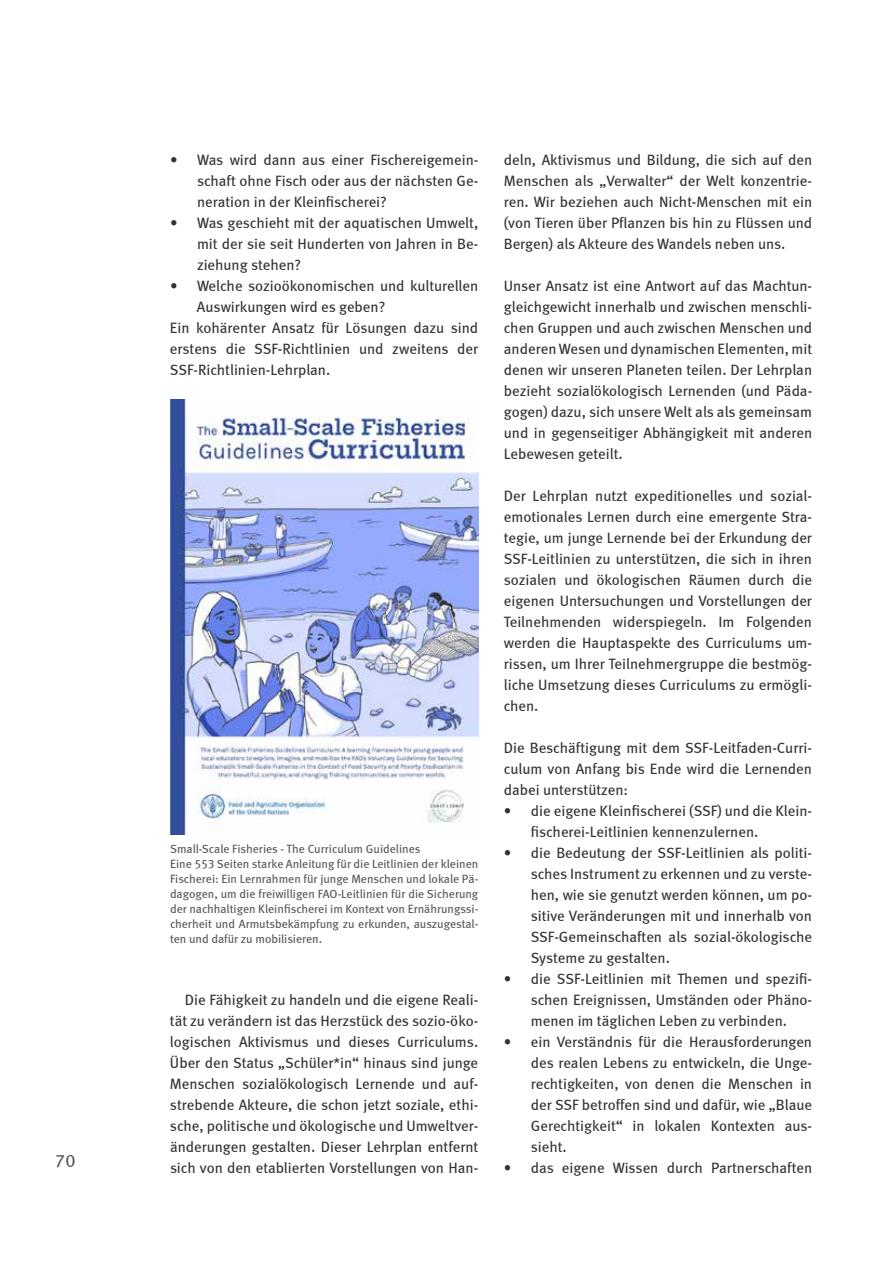
<style>
.page{position:relative;width:893px;height:1263px;background:#fff}
.page>*{position:absolute;margin:0;border:0;box-sizing:border-box;transform-origin:0 0}
.t1{font:18px "Meta Book LF";color:#575756}
.t2{font:15px/21px "Meta Book LF";color:#333;text-align:justify}
.t3{font:12px/15px "Meta Book LF";color:#575756}
</style>
<div class="page">
<img style="left:170px;top:400px;width:308px;height:435px">
<p class="t1" style="left:55px;top:1150px;width:22px">70</p>
<p class="t2" style="left:197px;top:149px;width:283px;text-indent:-27px">• Was wird dann aus einer Fischereigemein&shy;schaft ohne Fisch oder aus der nächsten Ge&shy;neration in der Kleinfischerei?</p>
<p class="t2" style="left:197px;top:212px;width:283px;text-indent:-27px">• Was geschieht mit der aquatischen Umwelt, mit der sie seit Hunderten von Jahren in Be&shy;ziehung stehen?</p>
<p class="t2" style="left:170px;top:275px;width:310px">• Welche sozioökonomischen und kulturellen</p>
<p class="t2" style="left:197px;top:296px;width:190px">Auswirkungen wird es geben?</p>
<p class="t2" style="left:170px;top:317px;width:310px">Ein kohärenter Ansatz für Lösungen dazu sind</p>
<p class="t2" style="left:170px;top:338px;width:310px">erstens die SSF-Richtlinien und zweitens der</p>
<p class="t2" style="left:170px;top:359px;width:162px">SSF-Richtlinien-Lehrplan.</p>
<p class="t3" style="left:170px;top:841px;width:310px">Small-Scale Fisheries - The Curriculum Guidelines<br>Eine 553 Seiten starke Anleitung für die Leitlinien der kleinen Fischerei: Ein Lernrahmen für junge Menschen und lokale Pä&shy;dagogen, um die freiwilligen FAO-Leitlinien für die Sicherung der nachhaltigen Kleinfischerei im Kontext von Ernährungssi&shy;cherheit und Armutsbekämpfung zu erkunden, auszugestal&shy;ten und dafür zu mobilisieren.</p>
<p class="t2" style="left:170px;top:989px;width:310px;text-indent:15px">Die Fähigkeit zu handeln und die eigene Reali&shy;tät zu verändern ist das Herzstück des sozio-öko&shy;logischen Aktivismus und dieses Curriculums.<br>Über den Status „Schüler*in“ hinaus sind junge Menschen sozialökologisch Lernende und auf&shy;strebende Akteure, die schon jetzt soziale, ethi&shy;sche, politische und ökologische und Umweltver&shy;änderungen gestalten. Dieser Lehrplan entfernt sich von den etablierten Vorstellungen von Han-</p>
<p class="t2" style="left:504px;top:149px;width:310px">deln, Aktivismus und Bildung, die sich auf den Menschen als „Verwalter“ der Welt konzentrie&shy;ren. Wir beziehen auch Nicht-Menschen mit ein (von Tieren über Pflanzen bis hin zu Flüssen und Bergen) als Akteure des Wandels neben uns.</p>
<p class="t2" style="left:504px;top:275px;width:310px">Unser Ansatz ist eine Antwort auf das Machtun&shy;gleichgewicht innerhalb und zwischen menschli&shy;chen Gruppen und auch zwischen Menschen und anderen Wesen und dynamischen Elementen, mit denen wir unseren Planeten teilen. Der Lehrplan bezieht sozialökologisch Lernenden (und Päda&shy;gogen) dazu, sich unsere Welt als als gemeinsam und in gegenseitiger Abhängigkeit mit anderen Lebewesen geteilt.</p>
<p class="t2" style="left:504px;top:485px;width:310px">Der Lehrplan nutzt expeditionelles und sozial&shy;emotionales Lernen durch eine emergente Stra&shy;tegie, um junge Lernende bei der Erkundung der SSF-Leitlinien zu unterstützen, die sich in ihren sozialen und ökologischen Räumen durch die eigenen Untersuchungen und Vorstellungen der Teilnehmenden widerspiegeln. Im Folgenden werden die Hauptaspekte des Curriculums um&shy;rissen, um Ihrer Teilnehmergruppe die bestmög&shy;liche Umsetzung dieses Curriculums zu ermögli&shy;chen.</p>
<p class="t2" style="left:504px;top:737px;width:310px">Die Beschäftigung mit dem SSF-Leitfaden-Curri&shy;culum von Anfang bis Ende wird die Lernenden dabei unterstützen:</p>
<p class="t2" style="left:531px;top:800px;width:283px;text-indent:-27px">• die eigene Kleinfischerei (SSF) und die Klein&shy;fischerei-Leitlinien kennenzulernen.</p>
<p class="t2" style="left:531px;top:842px;width:283px;text-indent:-27px">• die Bedeutung der SSF-Leitlinien als politi&shy;sches Instrument zu erkennen und zu verste&shy;hen, wie sie genutzt werden können, um po&shy;sitive Veränderungen mit und innerhalb von SSF-Gemeinschaften als sozial-ökologische Systeme zu gestalten.</p>
<p class="t2" style="left:531px;top:968px;width:283px;text-indent:-27px">• die SSF-Leitlinien mit Themen und spezifi&shy;schen Ereignissen, Umständen oder Phäno&shy;menen im täglichen Leben zu verbinden.</p>
<p class="t2" style="left:531px;top:1031px;width:283px;text-indent:-27px">• ein Verständnis für die Herausforderungen des realen Lebens zu entwickeln, die Unge&shy;rechtigkeiten, von denen die Menschen in der SSF betroffen sind und dafür, wie „Blaue Gerechtigkeit“ in lokalen Kontexten aus&shy;sieht.</p>
<p class="t2" style="left:504px;top:1157px;width:310px">• das eigene Wissen durch Partnerschaften</p>
</div>
